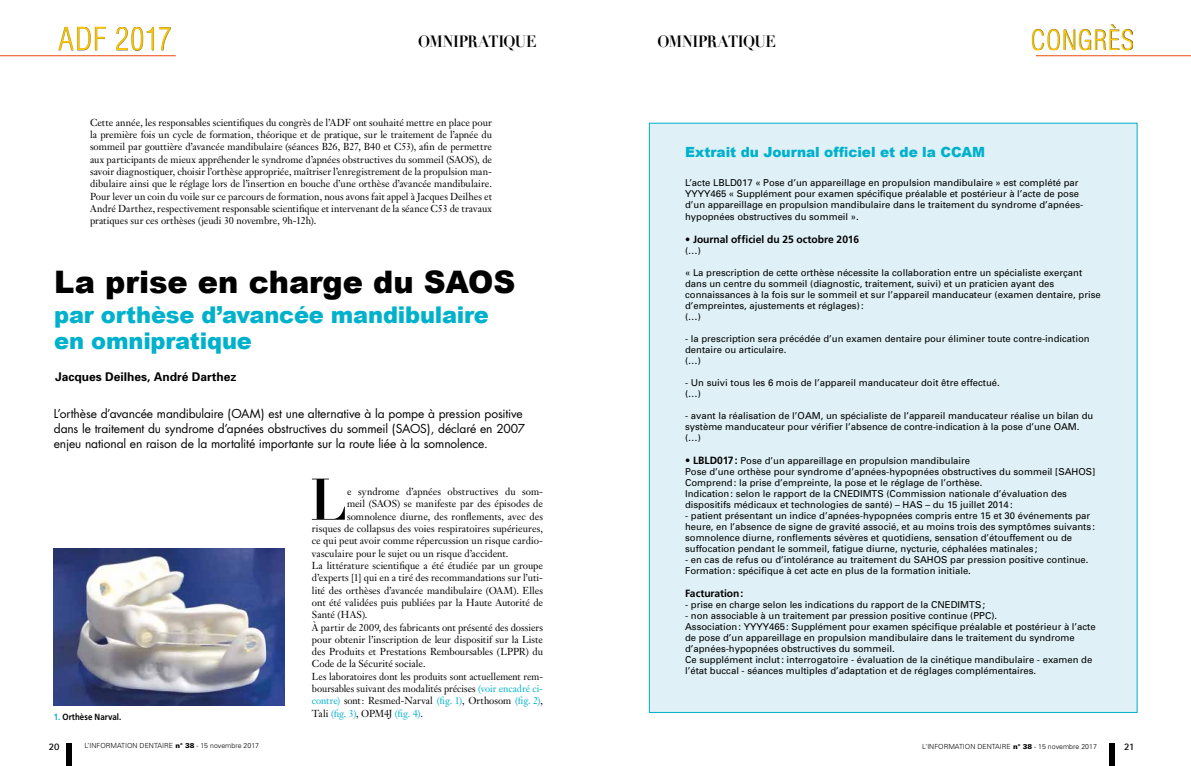
<style>
.page{position:relative;width:1191px;height:766px;background:#fff}
.page>*{position:absolute;margin:0;border:0;box-sizing:border-box;transform-origin:0 0}
.t1{font:700 57.7px "Didot";color:#000;scale:.9 1}
.t2{font:900 31px "Arial";color:#000}
.t3{font:300 condensed 31px "Helvetica";letter-spacing:.03em;color:#fec800}
.t4{font:300 condensed 27px "Helvetica";letter-spacing:.03em;color:#fec800}
.t5{font:900 23px/26px "Arial";letter-spacing:-.01em;color:#00b1cc}
.t6{font:700 16px "Didot";letter-spacing:-.02em;color:#000;scale:.9 1}
.t7{font:900 14px "Arial";color:#00b1cc}
.t8{font:12px/15px "Futura";letter-spacing:-.005em;color:#000}
.t9{font:700 12px "Univers";color:#000}
.t10{font:700 10.5px "Frutiger";letter-spacing:-.005em;color:#000}
.t11{font:10px/12.3px "Janson Text";color:#000;text-align:justify}
.t12{font:10px "Janson Text";color:#000;scale:.95 1}
.t13{font:10px "Janson Text";letter-spacing:-.02em;color:#00b1cc}
.t14{font:700 10px "Rotis Sans Serif";color:#000}
.t15{font:9.5px/11px "Univers";color:#000}
.t16{font:700 9px "Frutiger";letter-spacing:.005em;color:#000;scale:.88 1}
.t17{font:300 7px "Univers";color:#000}
.s1{color:#00b1cc}
.s2{color:#000}
.s3{font-family:"Frutiger";font-weight:700;font-size:10.5px}
.s4{font-weight:900}
</style>
<div class="page">
<div style="left:66px;top:743px;width:6px;height:22px;background:#000"></div>
<div style="left:1109px;top:743px;width:6px;height:22px;background:#000"></div>
<div style="left:59px;top:27px;width:112px;height:24px;background:#000;opacity:.75"></div>
<div style="left:1032px;top:24px;width:101px;height:26px;background:#000;opacity:.75"></div>
<hr style="left:0;top:55px;width:176px;height:1px;background:#e84b0f">
<hr style="left:1035px;top:55px;width:156px;height:1px;background:#e94e0f">
<div style="left:649px;top:123px;width:488px;height:589px;background:#dff1f6"></div>
<img style="left:54px;top:548px;width:231px;height:156px">
<h2 class="t3" style="left:58px;top:19px;width:115px">ADF 2017</h2>
<h3 class="t6" style="left:418px;top:31px;width:133px">OMNIPRATIQUE</h3>
<h3 class="t6" style="left:657px;top:31px;width:133px">OMNIPRATIQUE</h3>
<h3 class="t4" style="left:1030px;top:23px;width:105px">CONGRÈS</h3>
<p class="t11" style="left:90px;top:116px;width:403px">Cette année, les responsables scientifiques du congrès de l’ADF ont souhaité mettre en place pour la première fois un cycle de formation, théorique et de pratique, sur le traitement de l’apnée du sommeil par gouttière d’avancée mandibulaire (séances B26, B27, B40 et C53), afin de permettre aux participants de mieux appréhender le syndrome d’apnées obstructives du sommeil (SAOS), de savoir diagnostiquer, choisir l’orthèse appropriée, maîtriser l’enregistrement de la propulsion man&shy;dibulaire ainsi que le réglage lors de l’insertion en bouche d’une orthèse d’avancée mandibulaire.<br>Pour lever un coin du voile sur ce parcours de formation, nous avons fait appel à Jacques Deilhes et André Darthez, respectivement responsable scientifique et intervenant de la séance C53 de travaux pratiques sur ces orthèses (jeudi 30 novembre, 9h-12h).</p>
<h2 class="t2" style="left:54px;top:259px;width:462px">La prise en charge du SAOS</h2>
<h3 class="t5" style="left:54px;top:301px;width:436px">par orthèse d’avancée mandibulaire en omnipratique</h3>
<p class="t9" style="left:55px;top:369px;width:183px">Jacques Deilhes, André Darthez</p>
<p class="t8" style="left:54px;top:406px;width:473px">L’orthèse d’avancée mandibulaire (OAM) est une alternative à la pompe à pression positive dans le traitement du syndrome d’apnées obstructives du sommeil (SAOS), déclaré en 2007 enjeu national en raison de la mortalité importante sur la route liée à la somnolence.</p>
<p class="t16" style="left:54px;top:711px;width:78px"><span class="s1">1.</span> Orthèse Narval.</p>
<h1 class="t1" style="left:309px;top:463px;width:43px">L</h1>
<p class="t11" style="left:347px;top:485px;width:197px">e syndrome d’apnées obstructives du som-</p>
<p class="t11" style="left:347px;top:497px;width:197px">meil (SAOS) se manifeste par des épisodes de</p>
<p class="t11" style="left:347px;top:510px;width:197px">somnolence diurne, des ronflements, avec des</p>
<p class="t11" style="left:312px;top:522px;width:233px">risques de collapsus des voies respiratoires supérieures,</p>
<p class="t11" style="left:312px;top:534px;width:233px">ce qui peut avoir comme répercussion un risque cardio-</p>
<p class="t11" style="left:312px;top:546px;width:198px">vasculaire pour le sujet ou un risque d’accident.</p>
<p class="t11" style="left:312px;top:559px;width:233px">La littérature scientifique a été étudiée par un groupe</p>
<p class="t11" style="left:312px;top:571px;width:233px">d’experts [1] qui en a tiré des recommandations sur l’uti-</p>
<p class="t11" style="left:312px;top:583px;width:233px">lité des orthèses d’avancée mandibulaire (OAM). Elles</p>
<p class="t11" style="left:312px;top:596px;width:233px">ont été validées puis publiées par la Haute Autorité de</p>
<p class="t11" style="left:312px;top:608px;width:57px">Santé (HAS).</p>
<p class="t11" style="left:312px;top:620px;width:233px">À partir de 2009, des fabricants ont présenté des dossiers</p>
<p class="t11" style="left:312px;top:633px;width:233px">pour obtenir l’inscription de leur dispositif sur la Liste</p>
<p class="t11" style="left:312px;top:645px;width:233px">des Produits et Prestations Remboursables (LPPR) du</p>
<p class="t11" style="left:312px;top:657px;width:115px">Code de la Sécurité sociale.</p>
<p class="t12" style="left:312px;top:669px;width:245px">Les laboratoires dont les produits sont actuellement rem-</p>
<p class="t12" style="left:312px;top:682px;width:245px">boursables suivant des modalités précises <span class="s1">(voir encadré ci-</span></p>
<p class="t12" style="left:312px;top:694px;width:245px"><span class="s1">contre)</span> sont: Resmed-Narval <span class="s1">(fig. 1)</span>, Orthosom <span class="s1">(fig. 2)</span>,</p>
<p class="t13" style="left:312px;top:706px;width:112px"><span class="s2">Tali</span> (fig. 3)<span class="s2">, OPM4J</span> (fig. 4)<span class="s2">.</span></p>
<h3 class="t7" style="left:685px;top:141px;width:301px">Extrait du Journal officiel et de la CCAM</h3>
<p class="t15" style="left:685px;top:178px;width:400px">L’acte LBLD017 « Pose d’un appareillage en propulsion mandibulaire » est complété par YYYY465 « Supplément pour examen spécifique préalable et postérieur à l’acte de pose d’un appareillage en propulsion mandibulaire dans le traitement du syndrome d’apnées&shy;hypopnées obstructives du sommeil ».</p>
<p class="t10" style="left:685px;top:232px;width:175px">• Journal officiel du 25 octobre 2016</p>
<p class="t15" style="left:685px;top:245px;width:17px">(…)</p>
<p class="t15" style="left:685px;top:267px;width:417px">« La prescription de cette orthèse nécessite la collaboration entre un spécialiste exerçant dans un centre du sommeil (diagnostic, traitement, suivi) et un praticien ayant des connaissances à la fois sur le sommeil et sur l’appareil manducateur (examen dentaire, prise d’empreintes, ajustements et réglages):<br>(…)</p>
<p class="t15" style="left:685px;top:333px;width:406px">- la prescription sera précédée d’un examen dentaire pour éliminer toute contre-indication dentaire ou articulaire.<br>(…)</p>
<p class="t15" style="left:685px;top:377px;width:316px">- Un suivi tous les 6 mois de l’appareil manducateur doit être effectué. (…)</p>
<p class="t15" style="left:685px;top:410px;width:410px">- avant la réalisation de l’OAM, un spécialiste de l’appareil manducateur réalise un bilan du système manducateur pour vérifier l’absence de contre-indication à la pose d’une OAM. (…)</p>
<p class="t15" style="left:685px;top:455px;width:412px"><span class="s3">• LBLD017:</span> Pose d’un appareillage en propulsion mandibulaire<br>Pose d’une orthèse pour syndrome d’apnées-hypopnées obstructives du sommeil [SAHOS] Comprend: la prise d’empreinte, la pose et le réglage de l’orthèse.<br>Indication: selon le rapport de la CNEDIMTS (Commission nationale d’évaluation des dispositifs médicaux et technologies de santé) – HAS – du 15 juillet 2014:</p>
<p class="t15" style="left:685px;top:510px;width:411px">- patient présentant un indice d’apnées-hypopnées compris entre 15 et 30 événements par heure, en l’absence de signe de gravité associé, et au moins trois des symptômes suivants : somnolence diurne, ronflements sévères et quotidiens, sensation d’étouffement ou de suffocation pendant le sommeil, fatigue diurne, nycturie, céphalées matinales;</p>
<p class="t15" style="left:685px;top:554px;width:405px">- en cas de refus ou d’intolérance au traitement du SAHOS par pression positive continue.<br>Formation: spécifique à cet acte en plus de la formation initiale.</p>
<p class="t10" style="left:685px;top:586px;width:60px">Facturation:</p>
<p class="t15" style="left:685px;top:599px;width:301px">- prise en charge selon les indications du rapport de la CNEDIMTS;</p>
<p class="t15" style="left:685px;top:610px;width:412px">- non associable à un traitement par pression positive continue (PPC).<br>Association: YYYY465: Supplément pour examen spécifique préalable et postérieur à l’acte de pose d’un appareillage en propulsion mandibulaire dans le traitement du syndrome d’apnées-hypopnées obstructives du sommeil.<br>Ce supplément inclut: interrogatoire - évaluation de la cinétique mandibulaire - examen de l’état buccal - séances multiples d’adaptation et de réglages complémentaires.</p>
<p class="t14" style="left:49px;top:740px;width:12px">20</p>
<p class="t17" style="left:84px;top:741px;width:176px">L’INFORMATION DENTAIRE <span class="s4">n° 38</span> - 15 novembre 2017</p>
<p class="t17" style="left:922px;top:741px;width:176px">L’INFORMATION DENTAIRE <span class="s4">n° 38</span> - 15 novembre 2017</p>
<p class="t14" style="left:1124px;top:740px;width:12px">21</p>
</div>
